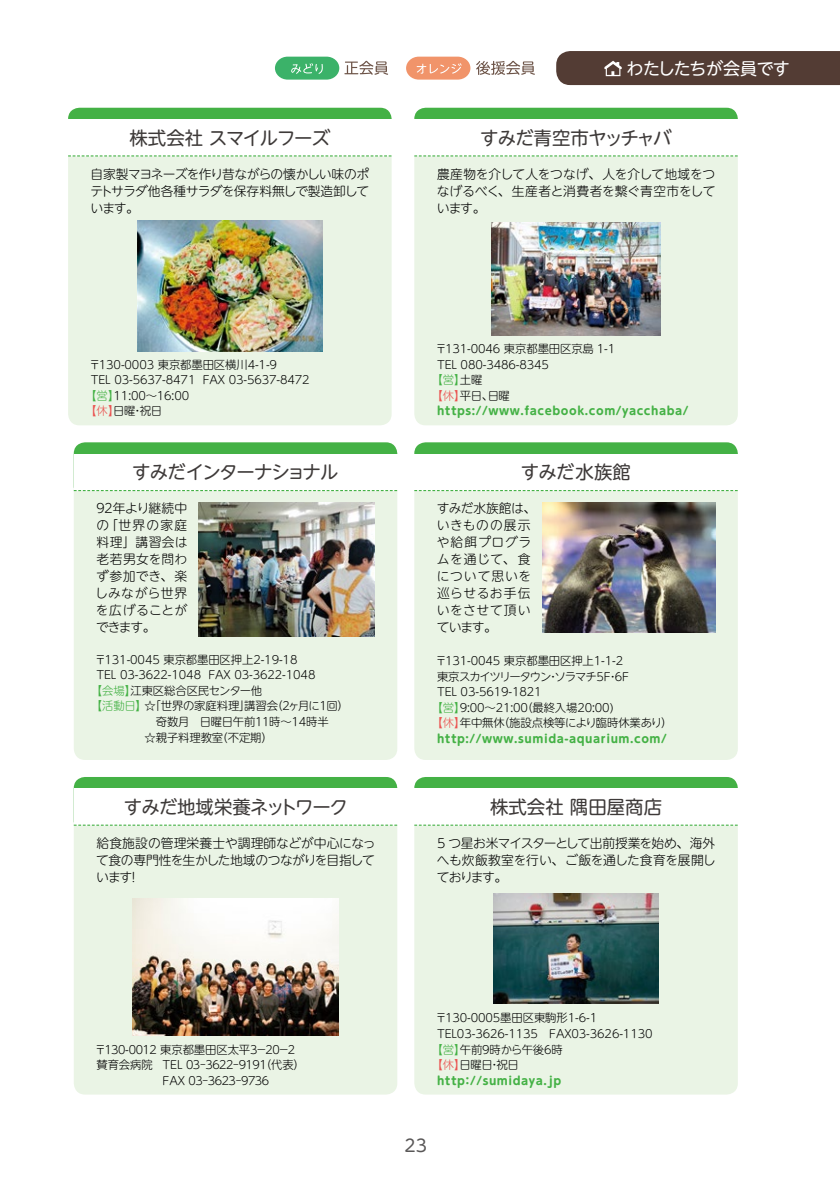
<style>
.page{position:relative;width:840px;height:1191px;background:#fff}
.page>*{position:absolute;margin:0;border:0;box-sizing:border-box;transform-origin:0 0}
.t1{font:18.4px "UD Shin M Go Pro";letter-spacing:-.04em;color:#3e3a39}
.t2{font:18.4px "UD Shin M Go Pro";letter-spacing:-.065em;color:#3e3a39}
.t3{font:18.4px "UD Shin M Go Pro";color:#3e3a39}
.t4{font:17px "UD Shin M Go Pro";letter-spacing:-.035em;color:#fff}
.t5{font:17px "UD Shin M Go Pro";color:#595757}
.t6{font:300 12.8px/17px "UD Shin M Go Pro";letter-spacing:-.015em;color:#000;text-align:justify}
.t7{font:300 12.8px/17px "UD Shin M Go Pro";letter-spacing:.05em;color:#000}
.t8{font:300 11.4px "UD Shin M Go Pro";letter-spacing:-.01em;color:#000}
.t9{font:700 11.4px "UD Shin M Go Pro";letter-spacing:.05em;color:#44b145}
.t10{font:300 11.4px "UD Shin M Go Pro";letter-spacing:-.39em;color:#000}
.t11{font:300 11.4px "UD Shin M Go Pro";letter-spacing:-.105em;color:#000}
.t12{font:300 11.4px "UD Shin M Go Pro";letter-spacing:-.095em;color:#000}
.t13{font:300 11.4px "UD Shin M Go Pro";color:#44b145}
.s1{color:#44b145}
.s2{color:#ea5452}
.s3{color:#000}
</style>
<div class="page">
<div style="left:68px;top:108px;width:323px;height:317px;background:#eaf4e5;border-radius:11px"></div>
<div style="left:74px;top:442px;width:323px;height:318px;background:#eaf4e5;border-radius:11px"></div>
<div style="left:74px;top:777px;width:323px;height:317px;background:#eaf4e5;border-radius:11px"></div>
<div style="left:414px;top:108px;width:323px;height:317px;background:#eaf4e5;border-radius:11px"></div>
<div style="left:414px;top:442px;width:323px;height:318px;background:#eaf4e5;border-radius:11px"></div>
<svg style="left:68px;top:108px;width:323px;height:48px;background:#d3ecd3"></svg>
<svg style="left:74px;top:442px;width:323px;height:49px;background:#d0ebd0"></svg>
<svg style="left:74px;top:777px;width:323px;height:48px;background:#d3ecd4"></svg>
<svg style="left:414px;top:108px;width:323px;height:48px;background:#d3ecd3"></svg>
<svg style="left:414px;top:442px;width:323px;height:49px;background:#d0ebd0"></svg>
<svg style="left:476px;top:61px;width:58px;height:14px"></svg>
<svg style="left:275px;top:57px;width:113px;height:23px"></svg>
<svg style="left:406px;top:57px;width:64px;height:23px"></svg>
<div style="left:556px;top:51px;width:283px;height:34px;background:#533c34"></div>
<div style="left:414px;top:777px;width:323px;height:317px;background:#eaf4e5;border-radius:11px"></div>
<svg style="left:414px;top:777px;width:323px;height:48px;background:#d3ecd4"></svg>
<img style="left:493px;top:893px;width:165px;height:110px">
<img style="left:137px;top:220px;width:185px;height:131px">
<img style="left:198px;top:503px;width:176px;height:134px">
<img style="left:132px;top:898px;width:206px;height:137px">
<img style="left:491px;top:223px;width:169px;height:112px">
<img style="left:542px;top:502px;width:172px;height:131px">
<h1 class="t1" style="left:129px;top:123px;width:202px">株式会社 スマイルフーズ</h1>
<p class="t6" style="left:90px;top:164px;width:280px">自家製マヨネーズを作り昔ながらの懐かしい味のポテトサラダ他各種サラダを保存料無しで製造卸しています。</p>
<p class="t8" style="left:89px;top:355px;width:189px">〒130-0003 東京都墨田区横川4-1-9</p>
<p class="t8" style="left:91px;top:371px;width:220px">TEL 03-5637-8471 FAX 03-5637-8472</p>
<p class="t8" style="left:85px;top:386px;width:105px"><span class="s1">【営】</span>11:00～16:00</p>
<p class="t8" style="left:85px;top:402px;width:78px"><span class="s2">【休】</span>日曜・祝日</p>
<h1 class="t2" style="left:132px;top:457px;width:207px">すみだインターナショナル</h1>
<p class="t6" style="left:94px;top:499px;width:95px">９２年より継続中の「世界の家庭料理」講習会は老若男女を問わず参加でき、楽しみながら世界を広げることができます。</p>
<p class="t8" style="left:95px;top:650px;width:204px">〒131-0045 東京都墨田区押上2-19-18</p>
<p class="t8" style="left:96px;top:665px;width:220px">TEL 03-3622-1048 FAX 03-3622-1048</p>
<p class="t8" style="left:91px;top:681px;width:173px"><span class="s1">【会場】</span>江東区総合区民センター他</p>
<p class="t8" style="left:91px;top:697px;width:259px"><span class="s1">【活動日】</span>☆「世界の家庭料理」講習会（２ヶ月に１回）</p>
<p class="t8" style="left:144px;top:712px;width:186px">　奇数月　日曜日午前１１時～14時半</p>
<p class="t8" style="left:144px;top:728px;width:129px">☆親子料理教室（不定期）</p>
<h1 class="t1" style="left:124px;top:792px;width:225px">すみだ地域栄養ネットワーク</h1>
<p class="t6" style="left:96px;top:833px;width:281px">給食施設の管理栄養士や調理師などが中心になって食の専門性を生かした地域のつながりを目指しています！</p>
<h2 class="t4" style="left:592px;top:55px;width:199px">　　わたしたちが会員です</h2>
<h1 class="t1" style="left:480px;top:123px;width:193px">すみだ青空市ヤッチャバ</h1>
<p class="t6" style="left:436px;top:164px;width:280px">農産物を介して人をつなげ、人を介して地域をつなげるべく、生産者と消費者を繋ぐ青空市をしています。</p>
<p class="t8" style="left:435px;top:339px;width:181px">〒131-0046 東京都墨田区京島 1-1</p>
<p class="t8" style="left:437px;top:355px;width:113px">TEL 080-3486-8345</p>
<p class="t13" style="left:431px;top:371px;width:52px">【営】<span class="s3">土曜</span></p>
<p class="t8" style="left:431px;top:386px;width:80px"><span class="s2">【休】</span>平日、日曜</p>
<p class="t9" style="left:437px;top:402px;width:253px">https://www.facebook.com/yacchaba/</p>
<h1 class="t1" style="left:520px;top:457px;width:112px">すみだ水族館</h1>
<p class="t7" style="left:436px;top:499px;width:101px">すみだ水族館は、いきものの展示や給餌プログラムを通じて、食について思いを巡らせるお手伝いをさせて頂いています。</p>
<p class="t8" style="left:435px;top:651px;width:189px">〒131-0045 東京都墨田区押上1-1-2</p>
<p class="t12" style="left:437px;top:667px;width:193px">東京スカイツリータウン・ソラマチ5F・6F</p>
<p class="t8" style="left:437px;top:682px;width:106px">TEL 03-5619-1821</p>
<p class="t8" style="left:431px;top:698px;width:184px"><span class="s1">【営】</span>9:00～21:00（最終入場20:00)</p>
<p class="t8" style="left:431px;top:714px;width:242px"><span class="s2">【休】</span>年中無休（施設点検等により臨時休業あり）</p>
<p class="t9" style="left:437px;top:729px;width:231px">http://www.sumida-aquarium.com/</p>
<h1 class="t3" style="left:489px;top:792px;width:173px">株式会社 隅田屋商店</h1>
<p class="t6" style="left:436px;top:833px;width:280px">5 つ星お米マイスターとして出前授業を始め、海外へも炊飯教室を行い、ご飯を通した食育を展開しております。</p>
<p class="t11" style="left:95px;top:1040px;width:204px">〒１３０-００１２ 東京都墨田区太平３－２０－２</p>
<p class="t10" style="left:96px;top:1055px;width:209px">賛育会病院 T E L ０３-３６２２-９１９１（代表）</p>
<p class="t10" style="left:162px;top:1071px;width:110px">FAX ０３-３６２３-９７３６</p>
<p class="t8" style="left:435px;top:1008px;width:163px">〒130-0005墨田区東駒形1-6-1</p>
<p class="t8" style="left:437px;top:1024px;width:217px">TEL03-3626-1135　FAX03-3626-1130</p>
<p class="t8" style="left:431px;top:1040px;width:133px"><span class="s1">【営】</span>午前9時から午後6時</p>
<p class="t8" style="left:431px;top:1055px;width:89px"><span class="s2">【休】</span>日曜日・祝日</p>
<p class="t9" style="left:437px;top:1071px;width:126px">http：//sumidaya.jp</p>
<h2 class="t5" style="left:404px;top:1131px;width:24px">23</h2>
</div>
